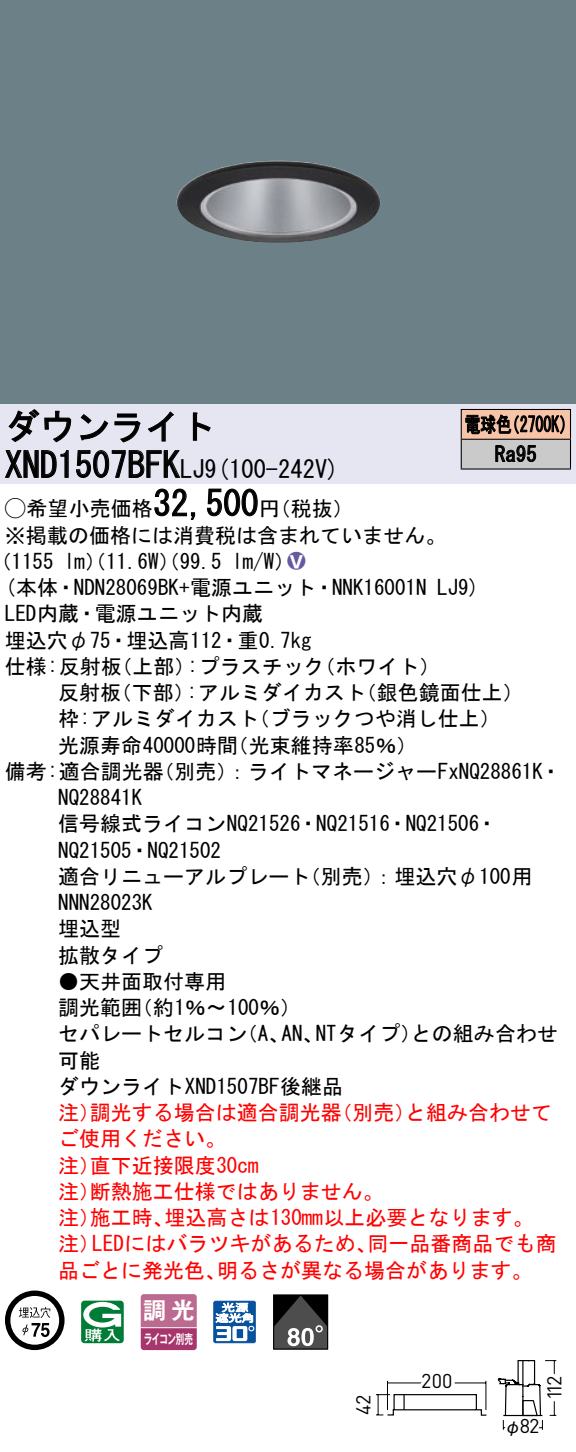
<style>
.page{position:relative;width:576px;height:1452px;background:#fff}
.page>*{position:absolute;margin:0;border:0;box-sizing:border-box;transform-origin:0 0}
.t1{font:35px "MS Gothic";color:#000}
.t2{font:24.5px "MS Gothic";color:#000}
.t3{font:23.1px "Gothic MB101 Pro De Bold 90 pv RKSJ H";color:#fff}
.t4{font:21px/26.2px "MS Gothic";color:#000}
.t5{font:21px/26.2px "MS Gothic";color:#f00}
.t6{font:21px/29.8px "MS Gothic";color:#000;scale:.75 1}
.t7{font:21px "Ford Classification 1";color:#635aa0}
.t8{font:19.95px "DINOT";letter-spacing:-.02em;color:#000}
.t9{font:17.5px "Gothic BBB Pro Medium 90 pv RKSJ H";color:#000}
.t10{font:13.3px "Gothic MB101 Pro De Bold 90 pv RKSJ H";letter-spacing:-.05em;color:#fff;scale:.65 1}
.s1{font-size:24.5px}
.s2{font-family:"Ford Classification 1"}
.s3{color:#fff}
</style>
<div class="page">
<div style="left:0;top:0;width:575px;height:404px;background:#6c8087"></div>
<img style="left:176px;top:161px;width:204px;height:82px">
<div style="left:0;top:404px;width:575px;height:79px;background:#e6e5f2"></div>
<svg style="left:8px;top:409px;width:64px;height:34px"></svg>
<svg style="left:80px;top:413px;width:60px;height:30px"></svg>
<svg style="left:147px;top:411px;width:26px;height:31px"></svg>
<svg style="left:192px;top:412px;width:19px;height:29px"></svg>
<svg style="left:5px;top:450px;width:64px;height:28px"></svg>
<svg style="left:76px;top:450px;width:105px;height:28px"></svg>
<svg style="left:154px;top:488px;width:42px;height:32px"></svg>
<svg style="left:207px;top:488px;width:51px;height:29px"></svg>
<svg style="left:5px;top:1290px;width:59px;height:60px"></svg>
<svg style="left:81px;top:1300px;width:43px;height:43px"></svg>
<svg style="left:140px;top:1294px;width:56px;height:56px;background:#b55884"></svg>
<hr style="left:141px;top:1327px;width:55px;height:1px;background:#fff">
<svg style="left:213px;top:1300px;width:43px;height:43px"></svg>
<div style="left:273px;top:1294px;width:55px;height:55px;border:1px solid #000"></div>
<svg style="left:273px;top:1295px;width:54px;height:54px;background:#464646"></svg>
<div style="left:461px;top:409px;width:109px;height:30px;background:#f7c4a7"></div>
<div style="left:461px;top:439px;width:109px;height:30px;background:#cacaca"></div>
<hr style="left:460px;top:409px;width:110px;height:1px;background:#000">
<hr style="left:569px;top:410px;width:2px;height:29px;background:#000">
<hr style="left:460px;top:439px;width:110px;height:1px;background:#000">
<hr style="left:569px;top:440px;width:2px;height:28px;background:#000">
<hr style="left:460px;top:468px;width:110px;height:2px;background:#000">
<svg style="left:460px;top:410px;width:104px;height:58px"></svg>
<svg style="left:376px;top:1380px;width:111px;height:36px"></svg>
<svg style="left:497px;top:1360px;width:60px;height:70px"></svg>
<h1 class="t1" style="left:5px;top:409px;width:212px">ダウンライト</h1>
<p class="t2" style="left:204px;top:456px;width:136px">(9 100-242 (V</p>
<h1 class="t1" style="left:5px;top:447px;width:201px">XND1507BFK<span class="s1">LJ</span></h1>
<h1 class="t1" style="left:153px;top:486px;width:106px">32,500</h1>
<p class="t4" style="left:5px;top:495px;width:442px"><span class="s2">A</span>希望小売価格<br>※掲載の価格には消費税は含まれていません。</p>
<p class="t7" style="left:287px;top:550px;width:19px">2<span class="s3">8</span></p>
<p class="t4" style="left:259px;top:495px;width:96px">（円税抜(</p>
<p class="t4" style="left:232px;top:548px;width:64px">l m (W/</p>
<p class="t4" style="left:-9px;top:548px;width:65px">（1155</p>
<p class="t4" style="left:64px;top:548px;width:159px">lm）（11.6 ）（W 99.5</p>
<p class="t6" style="left:494px;top:409px;width:57px;text-indent:-30px">電球色<br>Ra95</p>
<p class="t6" style="left:504px;top:409px;width:96px">（2700 (K</p>
<p class="t4" style="left:5px;top:574px;width:423px">(本体・NDN28069BK+電源ユニット・NNK16001N</p>
<p class="t4" style="left:5px;top:600px;width:259px">LED内蔵・電源ユニット内蔵</p>
<p class="t4" style="left:5px;top:627px;width:308px">埋込穴φ75・埋込高112・重0.7kg</p>
<p class="t4" style="left:314px;top:653px;width:127px">（ホワイト(</p>
<p class="t4" style="left:187px;top:653px;width:139px">:プラスチック</p>
<p class="t4" style="left:5px;top:653px;width:118px">仕様:反射板</p>
<p class="t4" style="left:111px;top:653px;width:85px">（上部）</p>
<p class="t4" style="left:437px;top:574px;width:44px">LJ (9</p>
<p class="t4" style="left:58px;top:679px;width:64px">反射板</p>
<p class="t4" style="left:111px;top:679px;width:85px">（下部）</p>
<p class="t4" style="left:187px;top:679px;width:181px">:アルミダイカスト</p>
<p class="t4" style="left:355px;top:679px;width:169px">（銀色鏡面仕上(</p>
<p class="t4" style="left:248px;top:705px;width:254px">（ブラックつや消し仕上(</p>
<p class="t4" style="left:227px;top:705px;width:191px;text-indent:-169px">枠:アルミダイカスト<br>（光束維持率85％(</p>
<p class="t4" style="left:153px;top:732px;width:409px;text-indent:-95px">光源寿命40000時間<br>（別売：）ライトマネージャーFxNQ28861 ・K</p>
<p class="t4" style="left:5px;top:758px;width:160px">備考:適合調光器</p>
<p class="t4" style="left:58px;top:784px;width:85px">NQ28841K</p>
<p class="t4" style="left:58px;top:810px;width:441px">信号線式ライコンNQ21526・NQ21516・NQ21506・</p>
<p class="t4" style="left:58px;top:837px;width:164px">NQ21505・NQ21502</p>
<p class="t4" style="left:300px;top:863px;width:234px">（別売：）埋込穴φ100用</p>
<p class="t4" style="left:58px;top:863px;width:253px">適合リニューアルプレート<br>NNN28023K<br>埋込型<br>拡散タイプ</p>
<p class="t4" style="left:132px;top:968px;width:171px;text-indent:-73px">●天井面取付専用<br>（約1％〜100％(</p>
<p class="t4" style="left:58px;top:994px;width:85px">調光範囲</p>
<p class="t4" style="left:315px;top:1020px;width:107px">NTタイプ）</p>
<p class="t4" style="left:411px;top:1020px;width:148px">との組み合わせ</p>
<p class="t4" style="left:58px;top:1020px;width:286px">セパレートセルコン<br>可能<br>ダウンライトXND1507BF後継品</p>
<p class="t4" style="left:237px;top:1020px;width:54px">（、A</p>
<p class="t4" style="left:281px;top:1020px;width:43px">AN、</p>
<p class="t5" style="left:90px;top:1099px;width:253px">調光する場合は適合調光器</p>
<p class="t5" style="left:331px;top:1099px;width:85px">（別売）</p>
<p class="t5" style="left:405px;top:1099px;width:148px">と組み合わせて</p>
<p class="t5" style="left:58px;top:1099px;width:43px">注）</p>
<p class="t5" style="left:58px;top:1125px;width:169px">ご使用ください。</p>
<p class="t5" style="left:90px;top:1152px;width:170px">直下近接限度30cm</p>
<p class="t5" style="left:90px;top:1152px;width:295px;text-indent:-32px">注）<br>断熱施工仕様ではありません。</p>
<p class="t5" style="left:58px;top:1178px;width:43px">注）</p>
<p class="t5" style="left:164px;top:1204px;width:370px">埋込高さは130mm以上必要となります。</p>
<p class="t5" style="left:90px;top:1204px;width:85px">施工時、</p>
<p class="t5" style="left:58px;top:1204px;width:43px">注）</p>
<p class="t5" style="left:92px;top:1230px;width:286px">LEDにはバラツキがあるため、</p>
<p class="t5" style="left:367px;top:1230px;width:190px">同一品番商品でも商</p>
<p class="t5" style="left:58px;top:1230px;width:43px">注）</p>
<p class="t5" style="left:58px;top:1257px;width:169px">品ごとに発光色、</p>
<p class="t5" style="left:217px;top:1257px;width:317px">明るさが異なる場合があります。</p>
<p class="t3" style="left:143px;top:1291px;width:53px">調光</p>
<p class="t10" style="left:144px;top:1327px;width:77px">ライコン別売</p>
<p class="t8" style="left:349px;top:1415px;width:22px;rotate:-90deg">42</p>
<p class="t8" style="left:421px;top:1367px;width:33px">200</p>
<p class="t8" style="left:519px;top:1412px;width:21px">82</p>
<p class="t9" style="left:504px;top:1412px;width:19px">φ</p>
<p class="t8" style="left:540px;top:1400px;width:26px;rotate:-90deg">112</p>
</div>
